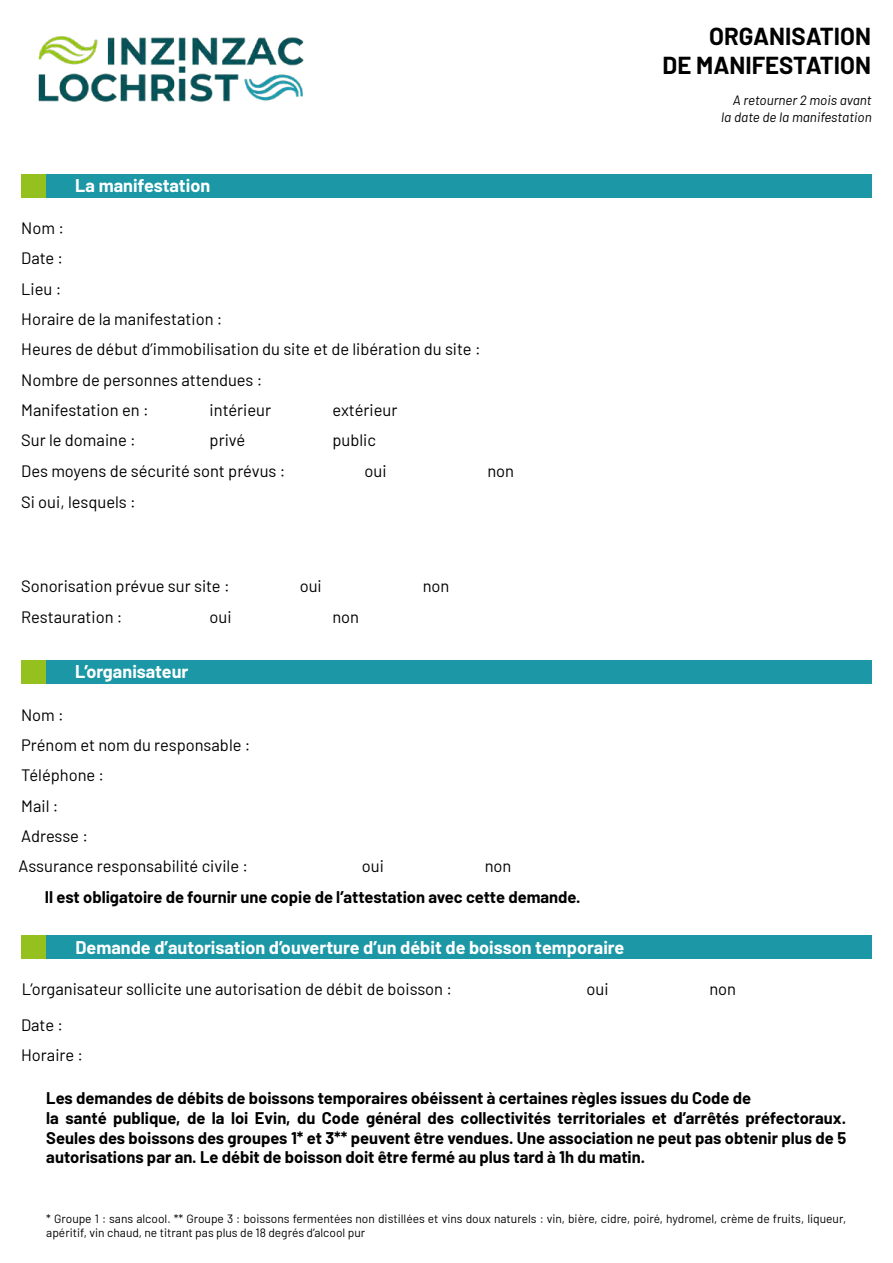
<style>
.page{position:relative;width:893px;height:1263px;background:#fff}
.page>*{position:absolute;margin:0;border:0;box-sizing:border-box;transform-origin:0 0}
.t1{font:700 24px/28.8px "Barlow";color:#000;text-align:right}
.t2{font:700 18px "Barlow";color:#fff}
.t3{font:16.5px/30.3px "Barlow";color:#000}
.t4{font:700 16.5px/19.8px "Barlow";color:#000}
.t5{font:italic 13.5px/16.2px "Barlow";color:#000;text-align:right}
.t6{font:12px/14.4px "Barlow";color:#000}
</style>
<div class="page">
<div style="left:21px;top:174px;width:851px;height:24px;background:#1c97a6"></div>
<div style="left:21px;top:174px;width:25px;height:24px;background:#95c11f"></div>
<div style="left:21px;top:660px;width:851px;height:24px;background:#1c97a6"></div>
<div style="left:21px;top:660px;width:25px;height:24px;background:#95c11f"></div>
<div style="left:21px;top:935px;width:851px;height:24px;background:#1c97a6"></div>
<div style="left:21px;top:935px;width:25px;height:24px;background:#95c11f"></div>
<img style="left:38px;top:36px;width:266px;height:66px">
<h1 class="t1" style="left:663px;top:20px;width:210px">ORGANISATION<br>DE MANIFESTATION</h1>
<p class="t2" style="left:75px;top:173px;width:136px">La manifestation</p>
<p class="t3" style="left:21px;top:212px;width:461px">Nom :<br>Date :<br>Lieu :<br>Horaire de la manifestation :<br>Heures de début d’immobilisation du site et de libération du site :<br>Nombre de personnes attendues :<br>Manifestation en :</p>
<p class="t3" style="left:210px;top:394px;width:63px">intérieur</p>
<p class="t3" style="left:332px;top:394px;width:66px">extérieur</p>
<p class="t3" style="left:21px;top:424px;width:116px">Sur le domaine :</p>
<p class="t3" style="left:210px;top:424px;width:37px">privé</p>
<p class="t3" style="left:332px;top:424px;width:45px">public</p>
<p class="t3" style="left:21px;top:454px;width:266px">Des moyens de sécurité sont prévus :</p>
<p class="t3" style="left:365px;top:454px;width:24px">oui</p>
<p class="t3" style="left:487px;top:454px;width:28px">non</p>
<p class="t3" style="left:21px;top:485px;width:116px">Si oui, lesquels :</p>
<p class="t3" style="left:21px;top:570px;width:210px">Sonorisation prévue sur site :</p>
<p class="t3" style="left:300px;top:570px;width:24px">oui</p>
<p class="t3" style="left:423px;top:570px;width:28px">non</p>
<p class="t3" style="left:21px;top:601px;width:103px">Restauration :</p>
<p class="t3" style="left:210px;top:601px;width:24px">oui</p>
<p class="t3" style="left:332px;top:601px;width:28px">non</p>
<p class="t5" style="left:721px;top:91px;width:152px">A retourner 2 mois avant la date de la manifestation</p>
<p class="t2" style="left:75px;top:658px;width:115px">L’organisateur</p>
<p class="t3" style="left:19px;top:698px;width:233px">Nom :<br>Prénom et nom du responsable :<br>Téléphone :<br>Mail :<br>Adresse :<br>Assurance responsabilité civile :</p>
<p class="t3" style="left:362px;top:850px;width:24px">oui</p>
<p class="t3" style="left:485px;top:850px;width:28px">non</p>
<p class="t4" style="left:45px;top:885px;width:537px">Il est obligatoire de fournir une copie de l’attestation avec cette demande.</p>
<p class="t2" style="left:75px;top:934px;width:550px">Demande d’autorisation d’ouverture d’un débit de boisson temporaire</p>
<p class="t3" style="left:22px;top:972px;width:432px">L’organisateur sollicite une autorisation de débit de boisson :</p>
<p class="t3" style="left:586px;top:972px;width:24px">oui</p>
<p class="t3" style="left:709px;top:972px;width:28px">non</p>
<p class="t3" style="left:21px;top:1009px;width:64px">Date :<br>Horaire :</p>
<p class="t4" style="left:46px;top:1087px;width:801px">Les demandes de débits de boissons temporaires obéissent à certaines règles issues du Code de<br>la santé publique, de la loi Evin, du Code général des collectivités territoriales et d’arrêtés préfectoraux.<br>Seules des boissons des groupes 1* et 3** peuvent être vendues. Une association ne peut pas obtenir plus de 5 autorisations par an. Le débit de boisson doit être fermé au plus tard à 1h du matin.</p>
<p class="t6" style="left:46px;top:1210px;width:801px">* Groupe 1 : sans alcool. ** Groupe 3 : boissons fermentées non distillées et vins doux naturels : vin, bière, cidre, poiré, hydromel, crème de fruits, liqueur, apéritif, vin chaud, ne titrant pas plus de 18 degrés d’alcool pur</p>
</div>
